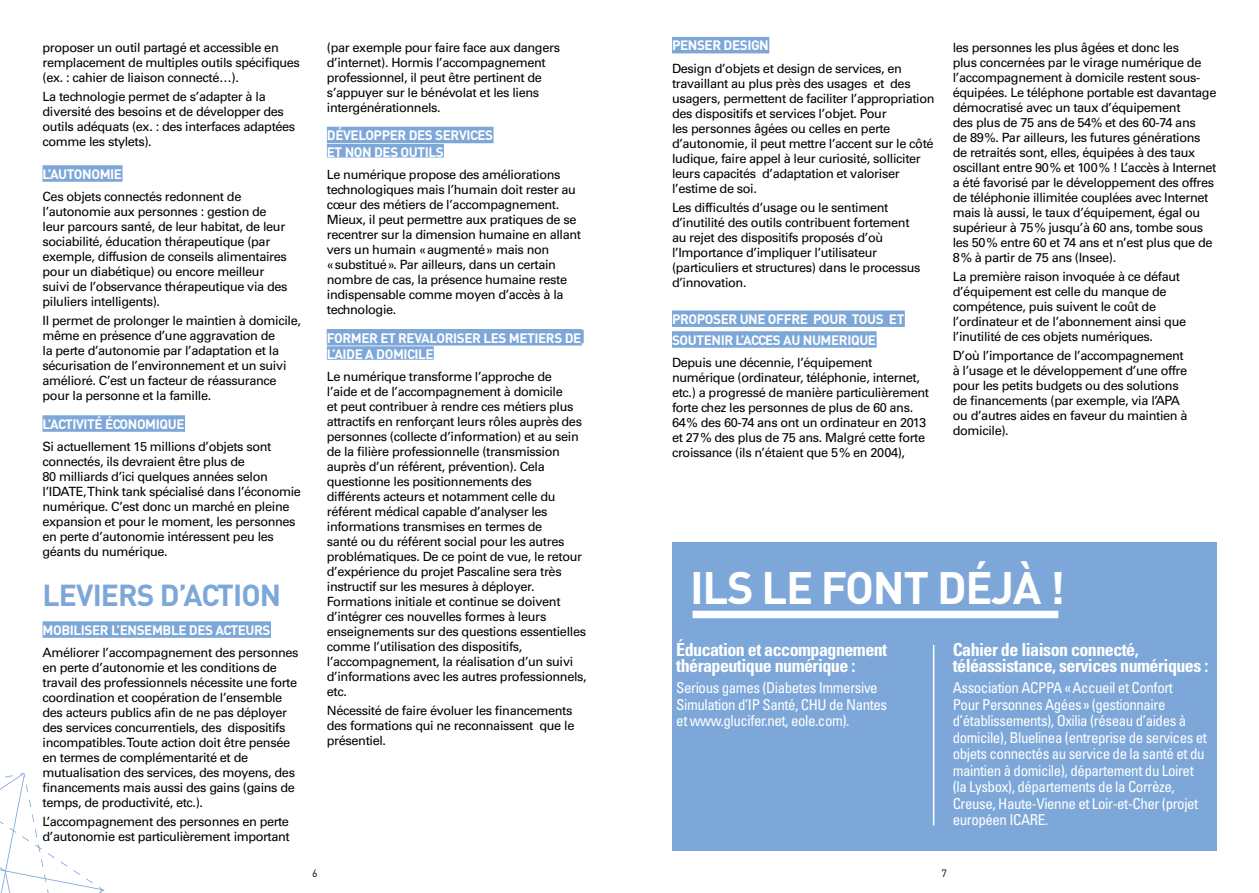
<style>
.page{position:relative;width:1259px;height:893px;background:#fff}
.page>*{position:absolute;margin:0;border:0;box-sizing:border-box;transform-origin:0 0}
.t1{font:700 45px "DIN";letter-spacing:-.03em;color:#fff}
.t2{font:700 30px "DIN";letter-spacing:-.03em;color:#7da7d8}
.t3{font:700 condensed 18px/16.5px "Univers LT Std";letter-spacing:-.03em;color:#fff}
.t4{font:condensed 15px/16.5px "Univers LT Std";letter-spacing:-.03em;color:#fff}
.t5{font:700 13.5px/16.5px "DIN";letter-spacing:-.03em;color:#fff}
.t6{font:12.75px/15px "Univers LT Std";letter-spacing:-.03em;color:#000}
.t7{font:10.5px "DIN";color:#000}
</style>
<div class="page">
<svg style="left:0;top:773px;width:104px;height:120px"></svg>
<div style="left:43px;top:165px;width:80px;height:17px;background:#7da7d8"></div>
<div style="left:43px;top:415px;width:142px;height:17px;background:#7da7d8"></div>
<div style="left:43px;top:621px;width:228px;height:17px;background:#7da7d8"></div>
<div style="left:327px;top:127px;width:166px;height:16px;background:#7da7d8"></div>
<div style="left:327px;top:144px;width:117px;height:14px;background:#7da7d8"></div>
<div style="left:327px;top:329px;width:255px;height:17px;background:#7da7d8"></div>
<div style="left:327px;top:330px;width:257px;height:13px;background:#7da7d8"></div>
<div style="left:327px;top:346px;width:107px;height:14px;background:#7da7d8"></div>
<div style="left:672px;top:627px;width:544px;height:223px;background:#7da7d8"></div>
<div style="left:672px;top:542px;width:544px;height:88px;background:#7da7d8"></div>
<div style="left:672px;top:37px;width:97px;height:16px;background:#7da7d8"></div>
<div style="left:672px;top:310px;width:232px;height:17px;background:#7da7d8"></div>
<div style="left:672px;top:331px;width:204px;height:17px;background:#7da7d8"></div>
<hr style="left:933px;top:645px;width:1px;height:180px;background:#fff">
<div style="left:692px;top:611px;width:366px;height:7px;background:#fff"></div>
<p class="t6" style="left:43px;top:40px;width:259px">proposer un outil partagé et accessible en remplacement de multiples outils spécifiques (ex. : cahier de liaison connecté…).</p>
<p class="t6" style="left:43px;top:89px;width:254px">La technologie permet de s’adapter à la diversité des besoins et de développer des outils adéquats (ex. : des interfaces adaptées comme les stylets).</p>
<p class="t5" style="left:43px;top:165px;width:41px">L’AUTONOMIE</p>
<p class="t6" style="left:43px;top:189px;width:246px">Ces objets connectés redonnent de l’autonomie aux personnes : gestion de leur parcours santé, de leur habitat, de leur sociabilité, éducation thérapeutique (par exemple, diffusion de conseils alimentaires pour un diabétique) ou encore meilleur suivi de l’observance thérapeutique via des piluliers intelligents).</p>
<p class="t6" style="left:43px;top:313px;width:260px">Il permet de prolonger le maintien à domicile, même en présence d’une aggravation de<br>la perte d’autonomie par l’adaptation et la sécurisation de l’environnement et un suivi amélioré. C’est un facteur de réassurance pour la personne et la famille.</p>
<p class="t5" style="left:43px;top:415px;width:86px">L’ACTIVITÉ ÉCONOMIQ</p>
<p class="t5" style="left:168px;top:415px;width:16px">UE</p>
<p class="t6" style="left:43px;top:439px;width:260px">Si actuellement 15 millions d’objets sont connectés, ils devraient être plus de<br>80 milliards d’ici quelques années selon l’IDATE, Think tank spécialisé dans l’économie numérique. C’est donc un marché en pleine expansion et pour le moment, les personnes en perte d’autonomie intéressent peu les géants du numérique.</p>
<h2 class="t2" style="left:43px;top:576px;width:240px">LEVIERS D’ACTION</h2>
<p class="t5" style="left:43px;top:621px;width:229px">MOBILISER L’ENSEMBLE DES ACTEURS</p>
<p class="t6" style="left:43px;top:645px;width:257px">Améliorer l’accompagnement des personnes en perte d’autonomie et les conditions de travail des professionnels nécessite une forte coordination et coopération de l’ensemble des acteurs publics afin de ne pas déployer des services concurrentiels, des dispositifs incompatibles. Toute action doit être pensée en termes de complémentarité et de mutualisation des services, des moyens, des financements mais aussi des gains (gains de temps, de productivité, etc.).</p>
<p class="t6" style="left:43px;top:814px;width:249px">L’accompagnement des personnes en perte d’autonomie est particulièrement important</p>
<p class="t6" style="left:327px;top:40px;width:235px">(par exemple pour faire face aux dangers d’internet). Hormis l’accompagnement professionnel, il peut être pertinent de s’appuyer sur le bénévolat et les liens intergénérationnels.</p>
<p class="t5" style="left:327px;top:127px;width:168px">DÉVELOPPER DES SERVICES<br>ET NON DES OUTILS</p>
<p class="t6" style="left:327px;top:167px;width:256px">Le numérique propose des améliorations technologiques mais l’humain doit rester au cœur des métiers de l’accompagnement.<br>Mieux, il peut permettre aux pratiques de se recentrer sur la dimension humaine en allant vers un humain «augmenté» mais non «substitué». Par ailleurs, dans un certain nombre de cas, la présence humaine reste indispensable comme moyen d’accès à la technologie.</p>
<p class="t5" style="left:327px;top:329px;width:256px">FORMER ET REVALORISER LES METIERS DE<br>L’AIDE A DOMICILE</p>
<p class="t6" style="left:327px;top:369px;width:261px">Le numérique transforme l’approche de<br>l’aide et de l’accompagnement à domicile<br>et peut contribuer à rendre ces métiers plus attractifs en renforçant leurs rôles auprès des personnes (collecte d’information) et au sein de la filière professionnelle (transmission auprès d’un référent, prévention). Cela questionne les positionnements des différents acteurs et notamment celle du référent médical capable d’analyser les informations transmises en termes de<br>santé ou du référent social pour les autres problématiques. De ce point de vue, le retour d’expérience du projet Pascaline sera très instructif sur les mesures à déployer.<br>Formations initiale et continue se doivent d’intégrer ces nouvelles formes à leurs enseignements sur des questions essentielles comme l’utilisation des dispositifs, l’accompagnement, la réalisation d’un suivi d’informations avec les autres professionnels, etc.</p>
<p class="t6" style="left:327px;top:703px;width:249px">Nécessité de faire évoluer les financements des formations qui ne reconnaissent que le présentiel.</p>
<p class="t5" style="left:672px;top:37px;width:98px">PENSER DESIGN</p>
<p class="t6" style="left:672px;top:61px;width:264px">Design d’objets et design de services, en travaillant au plus près des usages et des usagers, permettent de faciliter l’appropriation des dispositifs et services l’objet. Pour<br>les personnes âgées ou celles en perte d’autonomie, il peut mettre l’accent sur le côté ludique, faire appel à leur curiosité, solliciter leurs capacités d’adaptation et valoriser l’estime de soi.</p>
<p class="t6" style="left:672px;top:200px;width:250px">Les difficultés d’usage ou le sentiment d’inutilité des outils contribuent fortement au rejet des dispositifs proposés d’où l’Importance d’impliquer l’utilisateur (particuliers et structures) dans le processus d’innovation.</p>
<p class="t5" style="left:672px;top:308px;width:233px;line-height:20.7px">PROPOSER UNE OFFRE POUR TOUS ET<br>SOUTENIR L’ACCES AU NUMERIQUE</p>
<p class="t6" style="left:672px;top:355px;width:259px">Depuis une décennie, l’équipement numérique (ordinateur, téléphonie, internet, etc.) a progressé de manière particulièrement forte chez les personnes de plus de 60 ans.<br>64% des 60‐74 ans ont un ordinateur en 2013 et 27% des plus de 75 ans. Malgré cette forte croissance (ils n’étaient que 5% en 2004),</p>
<p class="t6" style="left:952px;top:40px;width:265px">les personnes les plus âgées et donc les<br>plus concernées par le virage numérique de l’accompagnement à domicile restent sous‐ équipées. Le téléphone portable est davantage démocratisé avec un taux d’équipement<br>des plus de 75 ans de 54% et des 60‐74 ans<br>de 89%. Par ailleurs, les futures générations de retraités sont, elles, équipées à des taux oscillant entre 90% et 100% ! L’accès à Internet a été favorisé par le développement des offres de téléphonie illimitée couplées avec Internet mais là aussi, le taux d’équipement, égal ou supérieur à 75% jusqu’à 60 ans, tombe sous les 50% entre 60 et 74 ans et n’est plus que de 8% à partir de 75 ans (Insee).</p>
<p class="t6" style="left:952px;top:269px;width:235px">La première raison invoquée à ce défaut d’équipement est celle du manque de compétence, puis suivent le coût de l’ordinateur et de l’abonnement ainsi que l’inutilité de ces objets numériques.</p>
<p class="t6" style="left:952px;top:348px;width:236px">D’où l’importance de l’accompagnement à l’usage et le développement d’une offre pour les petits budgets ou des solutions de financements (par exemple, via l’APA ou d’autres aides en faveur du maintien à domicile).</p>
<h1 class="t1" style="left:690px;top:559px;width:158px">ILS LE FON</h1>
<h1 class="t1" style="left:903px;top:559px;width:163px">T DÉJÀ !</h1>
<h3 class="t3" style="left:676px;top:641px;width:212px">Éducation et accompagnement thérapeutique numérique :</h3>
<p class="t4" style="left:676px;top:679px;width:212px">Serious games (Diabetes Immersive<br>Simulation d’IP Santé, CHU de Nantes et www.glucifer.net, eole.com).</p>
<h3 class="t3" style="left:952px;top:641px;width:257px">Cahier de liaison connecté, téléassistance, services numériques :</h3>
<p class="t4" style="left:952px;top:679px;width:256px">Association ACPPA «Accueil et Confort<br>Pour Personnes Agées» (gestionnaire d’établissements), Oxilia (réseau d’aides à domicile), Bluelinea (entreprise de services et objets connectés au service de la santé et du maintien à domicile), département du Loiret (la Lysbox), départements de la Corrèze, Creuse, Haute‐Vienne et Loir‐et‐Cher (projet européen ICARE.</p>
<p class="t7" style="left:312px;top:866px;width:7px">6</p>
<p class="t7" style="left:941px;top:866px;width:7px">7</p>
</div>
